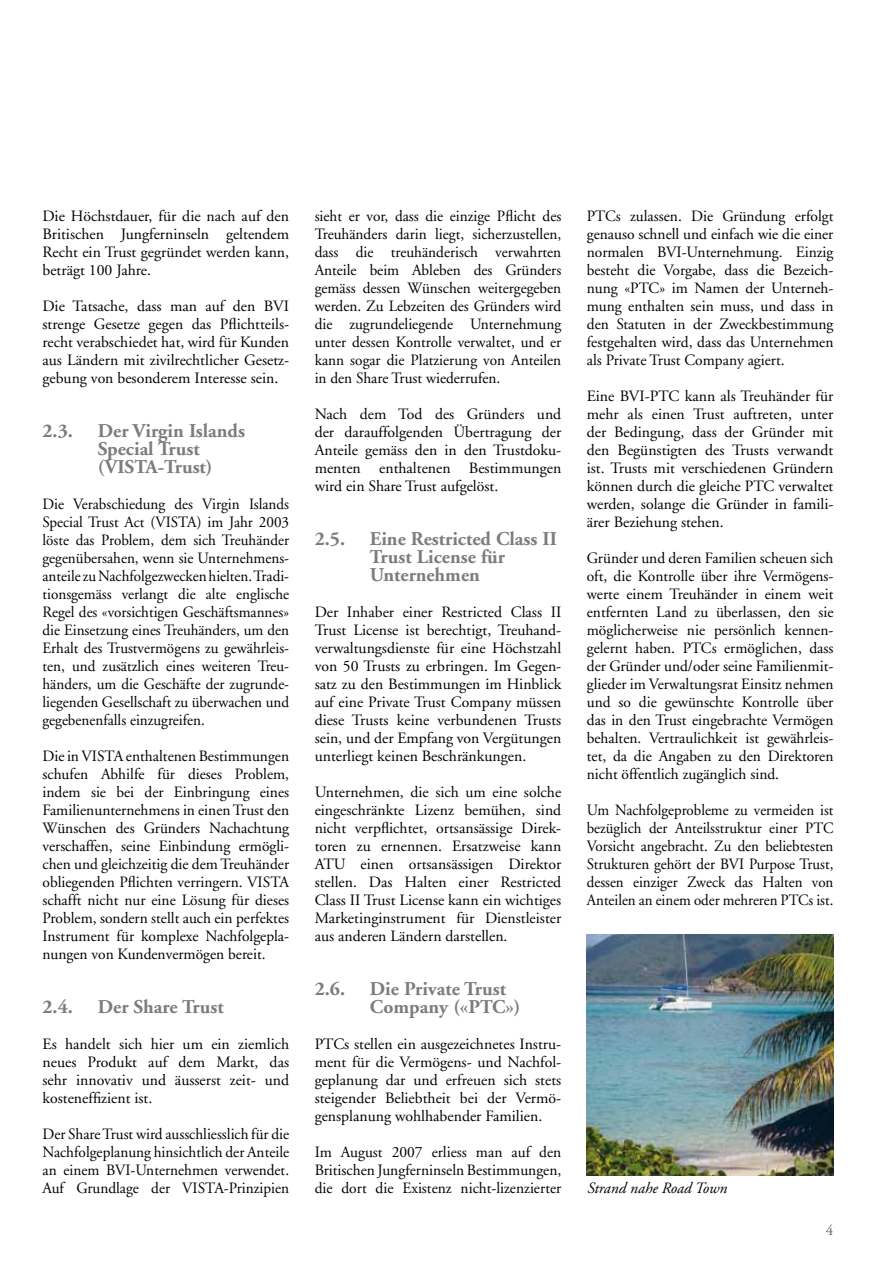
<style>
.page{position:relative;width:893px;height:1263px;background:#fff}
.page>*{position:absolute;margin:0;border:0;box-sizing:border-box;transform-origin:0 0}
.t1{font:700 19.5px/18px "Adobe Garamond";color:#7b7c7e}
.t2{font:15.75px/18px "Adobe Garamond";color:#000;text-align:justify}
.t3{font:15.75px/18px "Adobe Garamond";color:#000;text-align:justify;scale:.96 1}
.t4{font:15.75px/18px "Adobe Garamond";color:#000;text-align:justify;scale:.95 1}
.t5{font:italic 15.75px "Adobe Garamond";color:#000}
.t6{font:15px "Adobe Garamond";color:#646567}
</style>
<div class="page">
<img style="left:587px;top:935px;width:246px;height:240px">
<p class="t2" style="left:43px;top:208px;width:248px">Die Höchstdauer, für die nach auf den Britischen Jungferninseln geltendem Recht ein Trust gegründet werden kann, beträgt 100 Jahre.</p>
<p class="t2" style="left:43px;top:298px;width:248px">Die Tatsache, dass man auf den BVI strenge Gesetze gegen das Pflichtteils&shy;recht verabschiedet hat, wird für Kunden aus Ländern mit zivilrechtlicher Gesetz&shy;gebung von besonderem Interesse sein.</p>
<p class="t1" style="left:43px;top:422px;width:32px">2.3.</p>
<p class="t1" style="left:98px;top:422px;width:149px">Der Virgin Islands<br>Special Trust (VISTA-Trust)</p>
<p class="t3" style="left:43px;top:496px;width:258px">Die Verabschiedung des Virgin Islands Special Trust Act (VISTA) im Jahr 2003 löste das Problem, dem sich Treuhänder gegenübersahen, wenn sie Unternehmens&shy;anteile zu Nachfolgezwecken hielten. Tradi&shy;tionsgemäss verlangt die alte englische Regel des «vorsichtigen Geschäftsmannes» die Einsetzung eines Treuhänders, um den Erhalt des Trustvermögens zu gewährleis&shy;ten, und zusätzlich eines weiteren Treu&shy;händers, um die Geschäfte der zugrunde&shy;liegenden Gesellschaft zu überwachen und gegebenenfalls einzugreifen.</p>
<p class="t2" style="left:43px;top:748px;width:248px">Die in VISTA enthaltenen Bestimmungen schufen Abhilfe für dieses Problem, indem sie bei der Einbringung eines Familienunternehmens in einen Trust den Wünschen des Gründers Nachachtung verschaffen, seine Einbindung ermögli&shy;chen und gleichzeitig die dem Treuhänder obliegenden Pflichten verringern. VISTA schafft nicht nur eine Lösung für dieses Problem, sondern stellt auch ein perfektes Instrument für komplexe Nachfolgepla&shy;nungen von Kundenvermögen bereit.</p>
<p class="t1" style="left:43px;top:998px;width:32px">2.4.</p>
<p class="t1" style="left:98px;top:998px;width:127px">Der Share Trust</p>
<p class="t2" style="left:43px;top:1036px;width:248px">Es handelt sich hier um ein ziemlich neues Produkt auf dem Markt, das sehr innovativ und äusserst zeit- und kosteneffizient ist.</p>
<p class="t2" style="left:43px;top:1126px;width:248px">Der Share Trust wird ausschliesslich für die Nachfolgeplanung hinsichtlich der Anteile an einem BVI-Unternehmen verwendet.<br>Auf Grundlage der VISTA-Prinzipien</p>
<p class="t2" style="left:315px;top:208px;width:248px">sieht er vor, dass die einzige Pflicht des Treuhänders darin liegt, sicherzustellen, dass die treuhänderisch verwahrten Anteile beim Ableben des Gründers gemäss dessen Wünschen weitergegeben werden. Zu Lebzeiten des Gründers wird die zugrundeliegende Unternehmung unter dessen Kontrolle verwaltet, und er kann sogar die Platzierung von Anteilen in den Share Trust wiederrufen.</p>
<p class="t2" style="left:315px;top:406px;width:248px">Nach dem Tod des Gründers und der darauffolgenden Übertragung der Anteile gemäss den in den Trustdoku&shy;menten enthaltenen Bestimmungen wird ein Share Trust aufgelöst.</p>
<p class="t1" style="left:315px;top:530px;width:32px">2.5.</p>
<p class="t1" style="left:370px;top:530px;width:189px">Eine Restricted Class II<br>Trust License für<br>Unternehmen</p>
<p class="t2" style="left:315px;top:604px;width:248px">Der Inhaber einer Restricted Class II Trust License ist berechtigt, Treuhand&shy;verwaltungsdienste für eine Höchstzahl von 50 Trusts zu erbringen. Im Gegen&shy;satz zu den Bestimmungen im Hinblick auf eine Private Trust Company müssen diese Trusts keine verbundenen Trusts sein, und der Empfang von Vergütungen unterliegt keinen Beschränkungen.</p>
<p class="t2" style="left:315px;top:784px;width:248px">Unternehmen, die sich um eine solche eingeschränkte Lizenz bemühen, sind nicht verpflichtet, ortsansässige Direk&shy;toren zu ernennen. Ersatzweise kann ATU einen ortsansässigen Direktor stellen. Das Halten einer Restricted Class II Trust License kann ein wichtiges Marketinginstrument für Dienstleister aus anderen Ländern darstellen.</p>
<p class="t1" style="left:315px;top:980px;width:32px">2.6.</p>
<p class="t1" style="left:370px;top:980px;width:152px">Die Private Trust<br>Company («PTC»)</p>
<p class="t2" style="left:315px;top:1036px;width:248px">PTCs stellen ein ausgezeichnetes Instru&shy;ment für die Vermögens- und Nachfol&shy;geplanung dar und erfreuen sich stets steigender Beliebtheit bei der Vermö&shy;gensplanung wohlhabender Familien.</p>
<p class="t2" style="left:315px;top:1144px;width:248px">Im August 2007 erliess man auf den Britischen Jungferninseln Bestimmungen, die dort die Existenz nicht-lizenzierter</p>
<p class="t2" style="left:587px;top:208px;width:248px">PTCs zulassen. Die Gründung erfolgt genauso schnell und einfach wie die einer normalen BVI-Unternehmung. Einzig besteht die Vorgabe, dass die Bezeich&shy;nung «PTC» im Namen der Unterneh&shy;mung enthalten sein muss, und dass in den Statuten in der Zweckbestimmung festgehalten wird, dass das Unternehmen als Private Trust Company agiert.</p>
<p class="t2" style="left:587px;top:388px;width:248px">Eine BVI-PTC kann als Treuhänder für mehr als einen Trust auftreten, unter der Bedingung, dass der Gründer mit den Begünstigten des Trusts verwandt ist. Trusts mit verschiedenen Gründern können durch die gleiche PTC verwaltet werden, solange die Gründer in famili&shy;ärer Beziehung stehen.</p>
<p class="t2" style="left:587px;top:550px;width:248px">Gründer und deren Familien scheuen sich oft, die Kontrolle über ihre Vermögens&shy;werte einem Treuhänder in einem weit entfernten Land zu überlassen, den sie möglicherweise nie persönlich kennen&shy;gelernt haben. PTCs ermöglichen, dass der Gründer und/oder seine Familienmit&shy;glieder im Verwaltungsrat Einsitz nehmen und so die gewünschte Kontrolle über das in den Trust eingebrachte Vermögen behalten. Vertraulichkeit ist gewährleis&shy;tet, da die Angaben zu den Direktoren nicht öffentlich zugänglich sind.</p>
<p class="t4" style="left:587px;top:802px;width:261px">Um Nachfolgeprobleme zu vermeiden ist bezüglich der Anteilsstruktur einer PTC Vorsicht angebracht. Zu den beliebtesten Strukturen gehört der BVI Purpose Trust, dessen einziger Zweck das Halten von Anteilen an einem oder mehreren PTCs ist.</p>
<p class="t5" style="left:587px;top:1180px;width:141px">Strand nahe Road Town</p>
<p class="t6" style="left:826px;top:1222px;width:9px">4</p>
</div>
